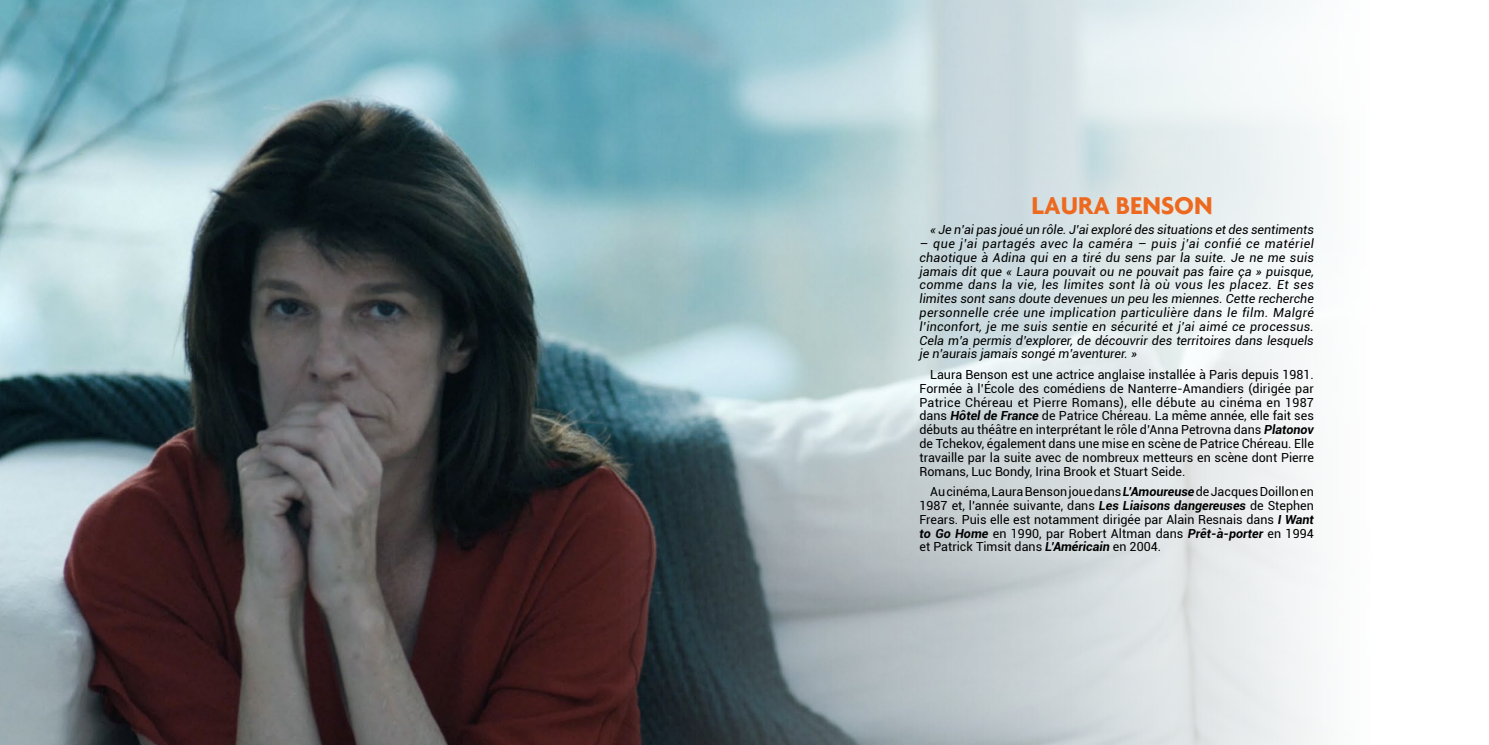
<style>
.page{position:relative;width:1489px;height:745px;background:#fff}
.page>*{position:absolute;margin:0;border:0;box-sizing:border-box;transform-origin:0 0}
.t1{font:700 26.25px "Agenda";color:#ed691f}
.t2{font:12.5px/13.8px "Roboto";color:#000;text-align:justify}
.t3{font:italic 12.5px/13.8px "Roboto";color:#000;text-align:justify}
.s1{font-weight:700;font-style:italic}
</style>
<div class="page">
<img style="left:0;top:0;width:1317px;height:744px">
<h1 class="t1" style="left:1031px;top:189px;width:183px">LAURA BENSON</h1>
<p class="t3" style="left:930px;top:222px;width:385px">« Je n’ai pas joué un rôle. J’ai exploré des situations et des sentiments</p>
<p class="t3" style="left:919px;top:236px;width:396px">– que j’ai partagés avec la caméra – puis j’ai confié ce matériel chaotique à Adina qui en a tiré du sens par la suite. Je ne me suis jamais dit que « Laura pouvait ou ne pouvait pas faire ça » puisque, comme dans la vie, les limites sont là où vous les placez. Et ses limites sont sans doute devenues un peu les miennes. Cette recherche personnelle crée une implication particulière dans le film. Malgré l’inconfort, je me suis sentie en sécurité et j’ai aimé ce processus.<br>Cela m’a permis d’explorer, de découvrir des territoires dans lesquels je n’aurais jamais songé m’aventurer. »</p>
<p class="t2" style="left:919px;top:367px;width:396px;text-indent:11px">Laura Benson est une actrice anglaise installée à Paris depuis 1981.<br>Formée à l’École des comédiens de Nanterre-Amandiers (dirigée par Patrice Chéreau et Pierre Romans), elle débute au cinéma en 1987 dans <span class="s1">Hôtel de France</span> de Patrice Chéreau. La même année, elle fait ses débuts au théâtre en interprétant le rôle d’Anna Petrovna dans <span class="s1">Platonov </span>de Tchekov, également dans une mise en scène de Patrice Chéreau. Elle travaille par la suite avec de nombreux metteurs en scène dont Pierre Romans, Luc Bondy, Irina Brook et Stuart Seide.</p>
<p class="t2" style="left:919px;top:484px;width:396px;text-indent:11px">Au cinéma, Laura Benson joue dans <span class="s1">L’Amoureuse</span> de Jacques Doillon en 1987 et, l’année suivante, dans <span class="s1">Les Liaisons dangereuses</span> de Stephen Frears. Puis elle est notamment dirigée par Alain Resnais dans <span class="s1">I Want to Go Home</span> en 1990, par Robert Altman dans <span class="s1">Prêt-à-porter</span> en 1994 et Patrick Timsit dans <span class="s1">L’Américain</span> en 2004.</p>
</div>
